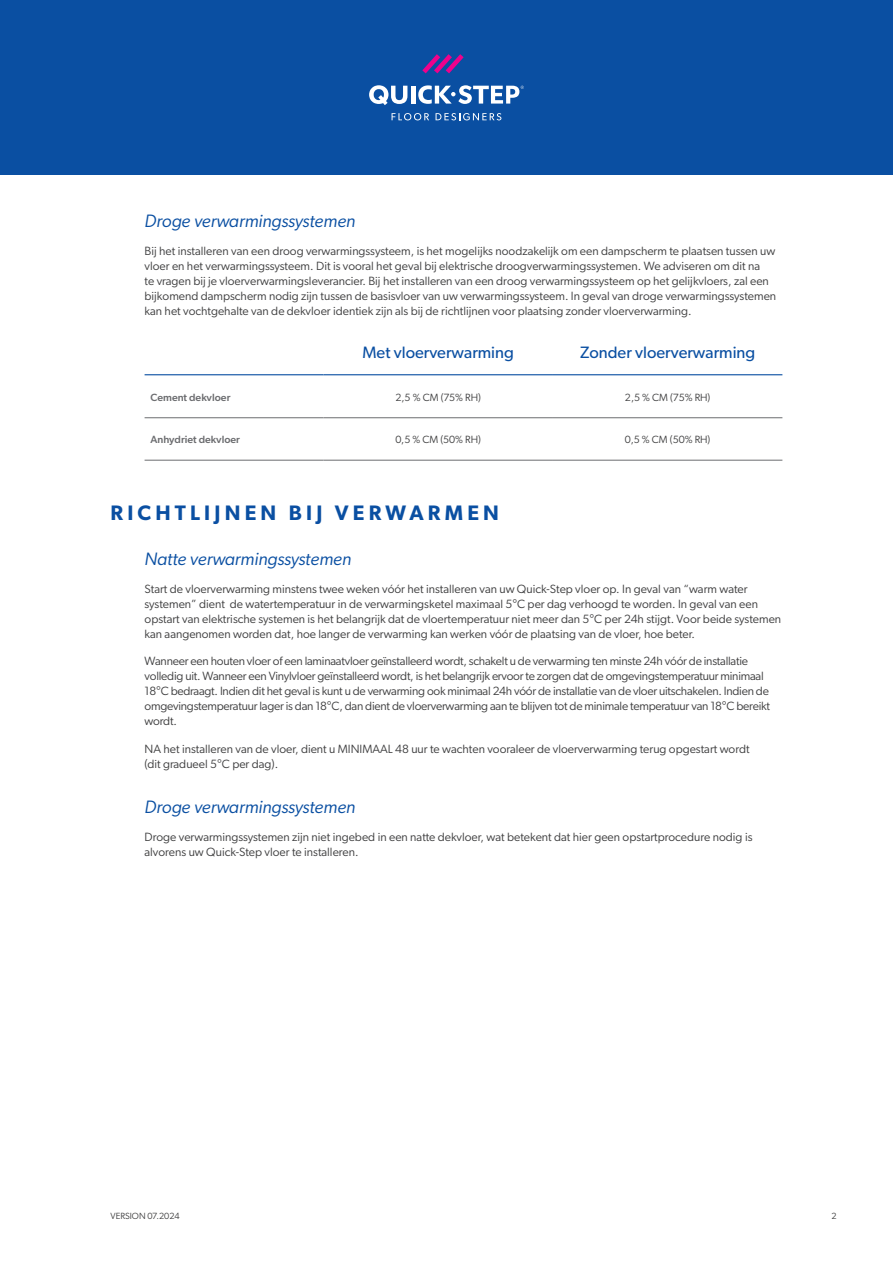
<style>
.page{position:relative;width:893px;height:1263px;background:#fff}
.page>*{position:absolute;margin:0;border:0;box-sizing:border-box;transform-origin:0 0}
.T1_-_Title{font:600 21px "Gibson";letter-spacing:.2em;color:#0a4fa2}
.T2_-_Title{font:italic 18px "Gibson";letter-spacing:-.005em;color:#0a4fa2}
.Table_-_Header_-_Big{font:16.5px "Gibson";color:#0a4fa2}
.Body{font:12px/15px "Gibson";color:#3e3e3f}
.Body-2{font:12px/15px "Gibson";letter-spacing:-.02em;color:#3e3e3f}
.Table_-_Body{font:10.5px "Gibson";color:#3e3e3f}
.Table_-_Body_-_Left{font:500 10.5px "Gibson";color:#6c6d70}
.t1{font:9px "Gibson";color:#3e3e3f}
</style>
<div class="page">
<div style="left:0;top:0;width:893px;height:174px;background:#0a4fa2"></div>
<svg style="left:392px;top:113px;width:37px;height:7px"></svg>
<svg style="left:436px;top:113px;width:65px;height:7px"></svg>
<svg style="left:422px;top:54px;width:42px;height:19px"></svg>
<svg style="left:369px;top:85px;width:38px;height:20px"></svg>
<hr style="left:411px;top:86px;width:4px;height:18px;background:#fff">
<svg style="left:418px;top:85px;width:106px;height:19px"></svg>
<hr style="left:145px;top:374px;width:178px;height:1px;background:#0a4fa2">
<hr style="left:323px;top:374px;width:230px;height:1px;background:#0a4fa2">
<hr style="left:553px;top:374px;width:229px;height:1px;background:#0a4fa2">
<hr style="left:145px;top:417px;width:178px;height:1px;background:#6c6d70">
<hr style="left:323px;top:417px;width:230px;height:1px;background:#6c6d70">
<hr style="left:553px;top:417px;width:229px;height:1px;background:#6c6d70">
<hr style="left:145px;top:460px;width:178px;height:1px;background:#6c6d70">
<hr style="left:323px;top:460px;width:230px;height:1px;background:#6c6d70">
<hr style="left:553px;top:460px;width:229px;height:1px;background:#6c6d70">
<p class="T2_-_Title" style="left:145px;top:210px;width:212px">Droge verwarmingssystemen</p>
<p class="Body" style="left:145px;top:243px;width:633px">Bij het installeren van een droog verwarmingssysteem, is het mogelijks noodzakelijk om een dampscherm te plaatsen tussen uw vloer en het verwarmingssysteem. Dit is vooral het geval bij elektrische droogverwarmingssystemen. We adviseren om dit na<br>te vragen bij je vloerverwarmingsleverancier. Bij het installeren van een droog verwarmingssysteem op het gelijkvloers, zal een bijkomend dampscherm nodig zijn tussen de basisvloer van uw verwarmingssysteem. In geval van droge verwarmingssystemen kan het vochtgehalte van de dekvloer identiek zijn als bij de richtlijnen voor plaatsing zonder vloerverwarming.</p>
<p class="Table_-_Header_-_Big" style="left:363px;top:342px;width:153px">Met vloerverwarming</p>
<p class="Table_-_Header_-_Big" style="left:580px;top:342px;width:177px">Zonder vloerverwarming</p>
<p class="Table_-_Body_-_Left" style="left:151px;top:391px;width:81px">Cement dekvloer</p>
<p class="Table_-_Body" style="left:395px;top:391px;width:87px">2,5 % CM (75% RH)</p>
<p class="Table_-_Body" style="left:625px;top:391px;width:87px">2,5 % CM (75% RH)</p>
<p class="Table_-_Body_-_Left" style="left:151px;top:433px;width:91px">Anhydriet dekvloer</p>
<p class="Table_-_Body" style="left:395px;top:433px;width:87px">0,5 % CM (50% RH)</p>
<p class="Table_-_Body" style="left:625px;top:433px;width:87px">0,5 % CM (50% RH)</p>
<p class="T1_-_Title" style="left:111px;top:500px;width:390px">RICHTLIJNEN BIJ VERWARMEN</p>
<p class="T2_-_Title" style="left:145px;top:548px;width:208px">Natte verwarmingssystemen</p>
<p class="Body" style="left:145px;top:581px;width:638px">Start de vloerverwarming minstens twee weken vóór het installeren van uw Quick-Step vloer op. In geval van “warm water systemen” dient de watertemperatuur in de verwarmingsketel maximaal 5°C per dag verhoogd te worden. In geval van een opstart van elektrische systemen is het belangrijk dat de vloertemperatuur niet meer dan 5°C per 24h stijgt. Voor beide systemen kan aangenomen worden dat, hoe langer de verwarming kan werken vóór de plaatsing van de vloer, hoe beter.</p>
<p class="Body-2" style="left:145px;top:654px;width:627px">Wanneer een houten vloer of een laminaatvloer geïnstalleerd wordt, schakelt u de verwarming ten minste 24h vóór de installatie volledig uit. Wanneer een Vinylvloer geïnstalleerd wordt, is het belangrijk ervoor te zorgen dat de omgevingstemperatuur minimaal 18°C bedraagt. Indien dit het geval is kunt u de verwarming ook minimaal 24h vóór de installatie van de vloer uitschakelen. Indien de omgevingstemperatuur lager is dan 18°C, dan dient de vloerverwarming aan te blijven tot de minimale temperatuur van 18°C bereikt wordt.</p>
<p class="Body" style="left:145px;top:741px;width:607px">NA het installeren van de vloer, dient u MINIMAAL 48 uur te wachten vooraleer de vloerverwarming terug opgestart wordt (dit gradueel 5°C per dag).</p>
<p class="T2_-_Title" style="left:145px;top:797px;width:212px">Droge verwarmingssystemen</p>
<p class="Body" style="left:145px;top:829px;width:609px">Droge verwarmingssystemen zijn niet ingebed in een natte dekvloer, wat betekent dat hier geen opstartprocedure nodig is alvorens uw Quick-Step vloer te installeren.</p>
<p class="t1" style="left:111px;top:1210px;width:71px">VERSION 07.2024</p>
<p class="t1" style="left:831px;top:1210px;width:7px">2</p>
</div>
